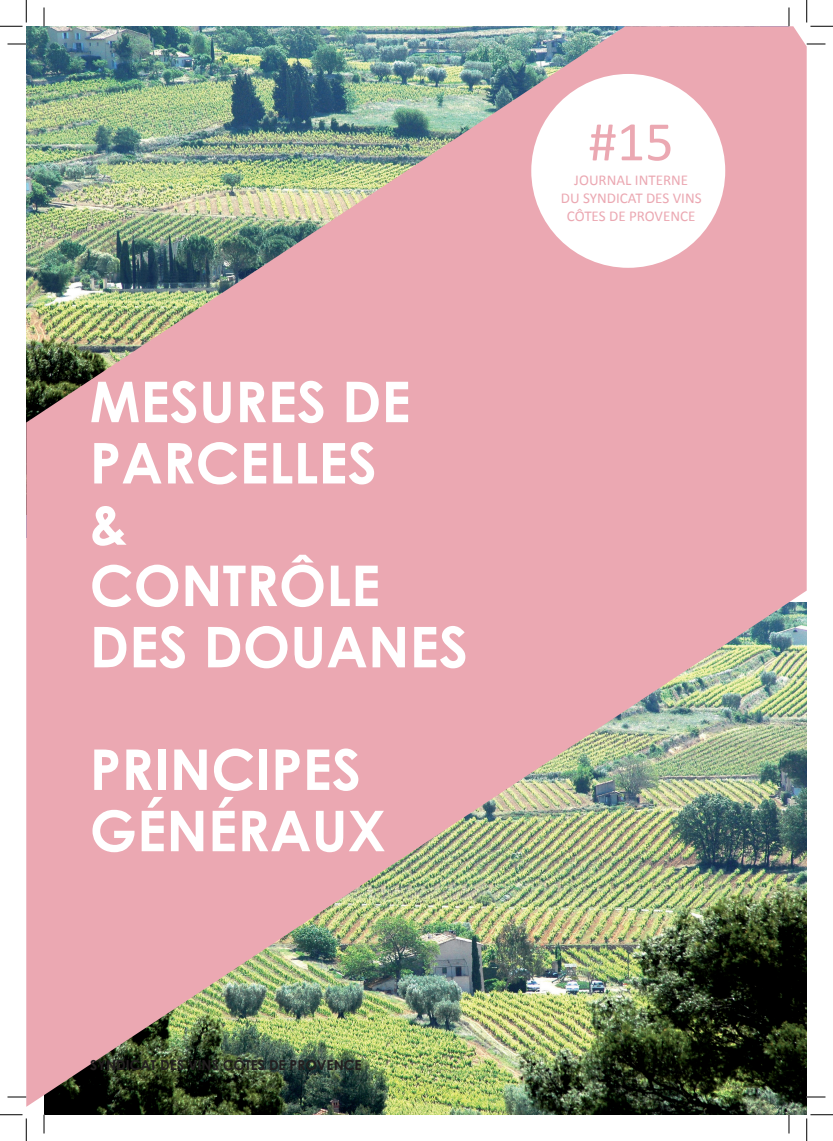
<style>
.page{position:relative;width:833px;height:1141px;background:#fff}
.page>*{position:absolute;margin:0;border:0;box-sizing:border-box;transform-origin:0 0}
.t1{font:700 56.25px/61.2px "Century Gothic";color:#fff}
.t2{font:56.25px "Calibri";color:#eba8b2}
.t3{font:15px/18px "Calibri";color:#eba8b2;text-align:center}
.t4{font:700 13.75px "Century Gothic";color:#231f20}
</style>
<div class="page">
<img style="left:26px;top:26px;width:780px;height:1080px">
<div style="left:531px;top:74px;width:193px;height:194px;background:#fff;border-radius:50%"></div>
<svg style="left:8px;top:43px;width:18px;height:2px"></svg>
<svg style="left:806px;top:43px;width:19px;height:2px"></svg>
<svg style="left:8px;top:1096px;width:18px;height:1px"></svg>
<svg style="left:806px;top:1096px;width:19px;height:1px"></svg>
<svg style="left:43px;top:8px;width:2px;height:18px"></svg>
<svg style="left:43px;top:1114px;width:2px;height:19px"></svg>
<svg style="left:788px;top:8px;width:1px;height:18px"></svg>
<svg style="left:787px;top:1114px;width:2px;height:19px"></svg>
<svg style="left:0;top:0;width:27px;height:27px"></svg>
<svg style="left:0;top:1114px;width:27px;height:26px"></svg>
<svg style="left:806px;top:0;width:26px;height:27px"></svg>
<svg style="left:806px;top:1114px;width:26px;height:26px"></svg>
<p class="t1" style="left:90px;top:370px;width:379px">MESURES DE<br>PARCELLES<br>&amp;<br>CONTRÔLE<br>DES DOUANES</p>
<p class="t1" style="left:90px;top:737px;width:297px">PRINCIPES<br>GÉNÉRAUX</p>
<p class="t4" style="left:90px;top:1055px;width:273px">SYNDICAT DES VINS CÔTES DE PROVENCE</p>
<p class="t2" style="left:588px;top:107px;width:87px">#15</p>
<p class="t3" style="left:560px;top:170px;width:142px">JOURNAL INTERNE<br>DU SYNDICAT DES VINS<br>CÔTES DE PROVENCE</p>
</div>
